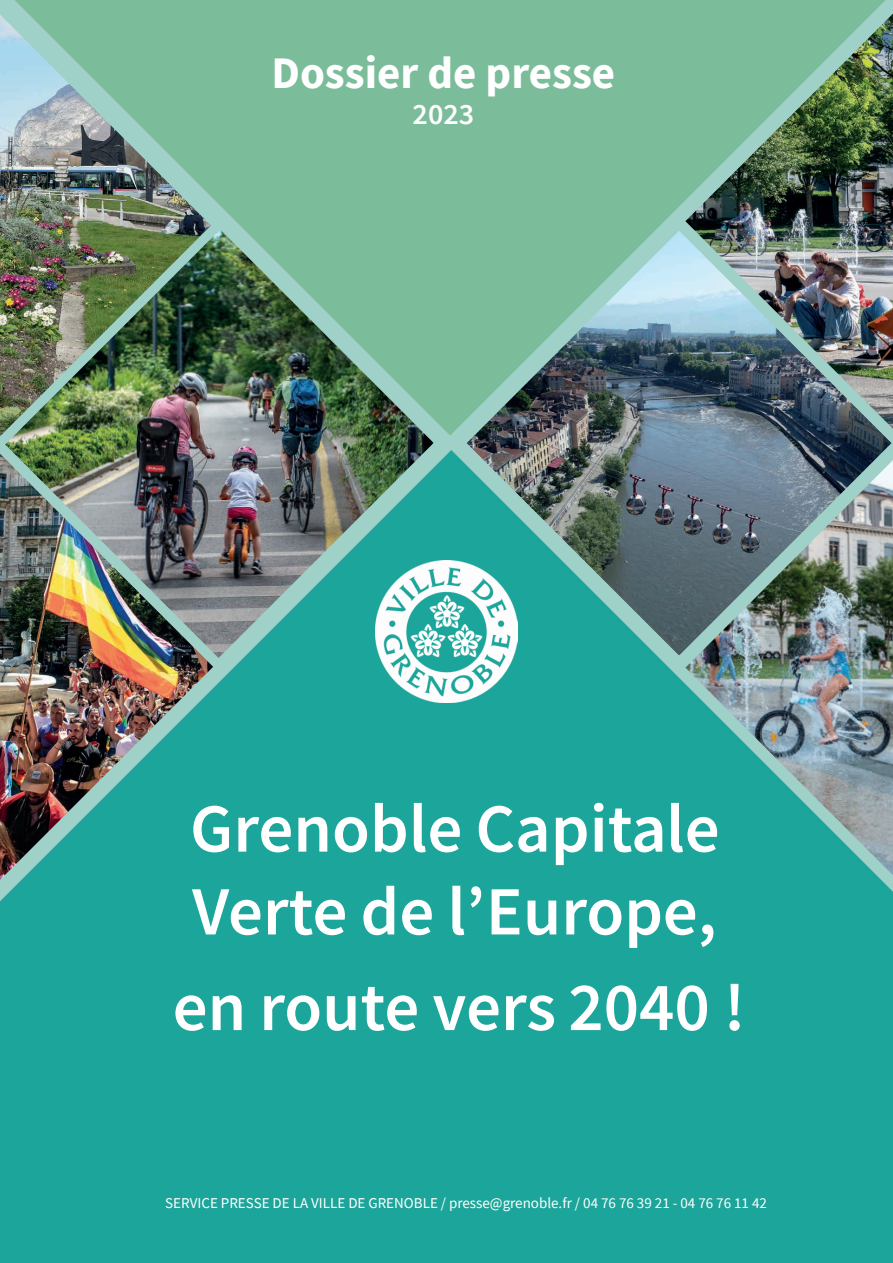
<style>
.page{position:relative;width:893px;height:1263px;background:#fff}
.page>*{position:absolute;margin:0;border:0;box-sizing:border-box;transform-origin:0 0}
.t1{font:69px/82.8px "Source Sans Variable";color:#fff}
.t2{font:700 45px "Source Sans Pro";color:#fff}
.t3{font:600 30px "Source Sans Pro";color:#fff}
.t4{font:15px "Source Sans Pro";color:#fff}
</style>
<div class="page">
<div style="left:0;top:450px;width:893px;height:813px;background:#1ca59a"></div>
<img style="left:0;top:15px;width:15px;height:421px">
<img style="left:0;top:454px;width:213px;height:426px">
<img style="left:5px;top:230px;width:429px;height:428px">
<img style="left:467px;top:429px;width:424px;height:226px">
<img style="left:886px;top:14px;width:7px;height:415px">
<img style="left:685px;top:460px;width:208px;height:415px">
<img style="left:15px;top:0;width:871px;height:435px">
<img style="left:375px;top:560px;width:142px;height:142px">
<h2 class="t2" style="left:272px;top:42px;width:345px">Dossier de presse</h2>
<h3 class="t3" style="left:413px;top:94px;width:63px">2023</h3>
<h1 class="t1" style="left:190px;top:788px;width:531px">Grenoble Capitale<br>Verte de l’Europe,</h1>
<h1 class="t1" style="left:173px;top:966px;width:574px">en route vers 2040 !</h1>
<p class="t4" style="left:165px;top:1194px;width:603px">SERVICE PRESSE DE LA VILLE DE GRENOBLE / presse@grenoble.fr / 04 76 76 39 21 - 04 76 76 11 42</p>
</div>
